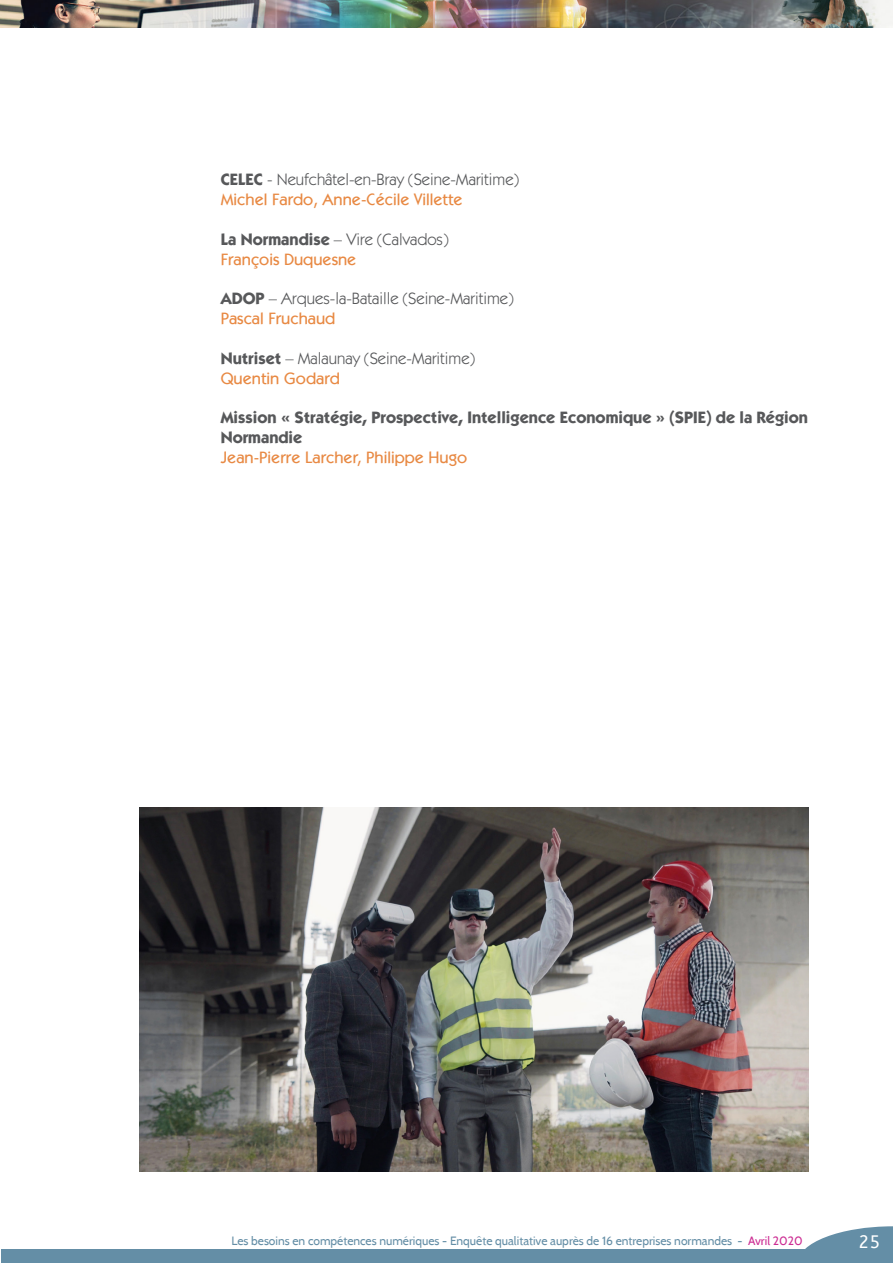
<style>
.page{position:relative;width:893px;height:1263px;background:#fff}
.page>*{position:absolute;margin:0;border:0;box-sizing:border-box;transform-origin:0 0}
.t1{font:18px "A Bee Zee";color:#fff}
.t2{font:16.5px "Itc Kabel";color:#57585a}
.t3{font:500 16.5px "Itc Kabel";color:#e88943}
.t4{font:700 16.5px/19.8px "Itc Kabel";color:#57585a}
.t5{font:12px "Cabin";color:#648ea6}
.s1{font-weight:700}
.s2{color:#cc2d93}
</style>
<div class="page">
<div style="left:2px;top:1249px;width:891px;height:14px;background:#648ea6"></div>
<svg style="left:805px;top:1226px;width:88px;height:23px"></svg>
<img style="left:0;top:0;width:892px;height:28px">
<img style="left:140px;top:807px;width:668px;height:365px">
<p class="t2" style="left:221px;top:170px;width:300px"><span class="s1">CELEC</span> - Neufchâtel-en-Bray (Seine-Maritime)</p>
<p class="t3" style="left:221px;top:192px;width:244px">Michel Fardo, Anne-Cécile Villette</p>
<p class="t2" style="left:221px;top:230px;width:229px"><span class="s1">La Normandise</span> – Vire (Calvados)</p>
<p class="t3" style="left:221px;top:252px;width:137px">François Duquesne</p>
<p class="t2" style="left:221px;top:289px;width:294px"><span class="s1">ADOP</span> – Arques-la-Bataille (Seine-Maritime)</p>
<p class="t3" style="left:221px;top:311px;width:116px">Pascal Fruchaud</p>
<p class="t2" style="left:221px;top:348px;width:256px"><span class="s1">Nutriset</span> – Malaunay (Seine-Maritime)</p>
<p class="t3" style="left:221px;top:370px;width:121px">Quentin Godard</p>
<p class="t4" style="left:221px;top:409px;width:589px">Mission « Stratégie, Prospective, Intelligence Economique » (SPIE) de la Région<br>Normandie</p>
<p class="t3" style="left:221px;top:450px;width:248px">Jean-Pierre Larcher, Philippe Hugo</p>
<p class="t5" style="left:231px;top:1233px;width:573px">Les besoins en compétences numériques - Enquête qualitative auprès de 16 entreprises normandes - <span class="s2">Avril 2020</span></p>
<p class="t1" style="left:859px;top:1231px;width:23px">25</p>
</div>
